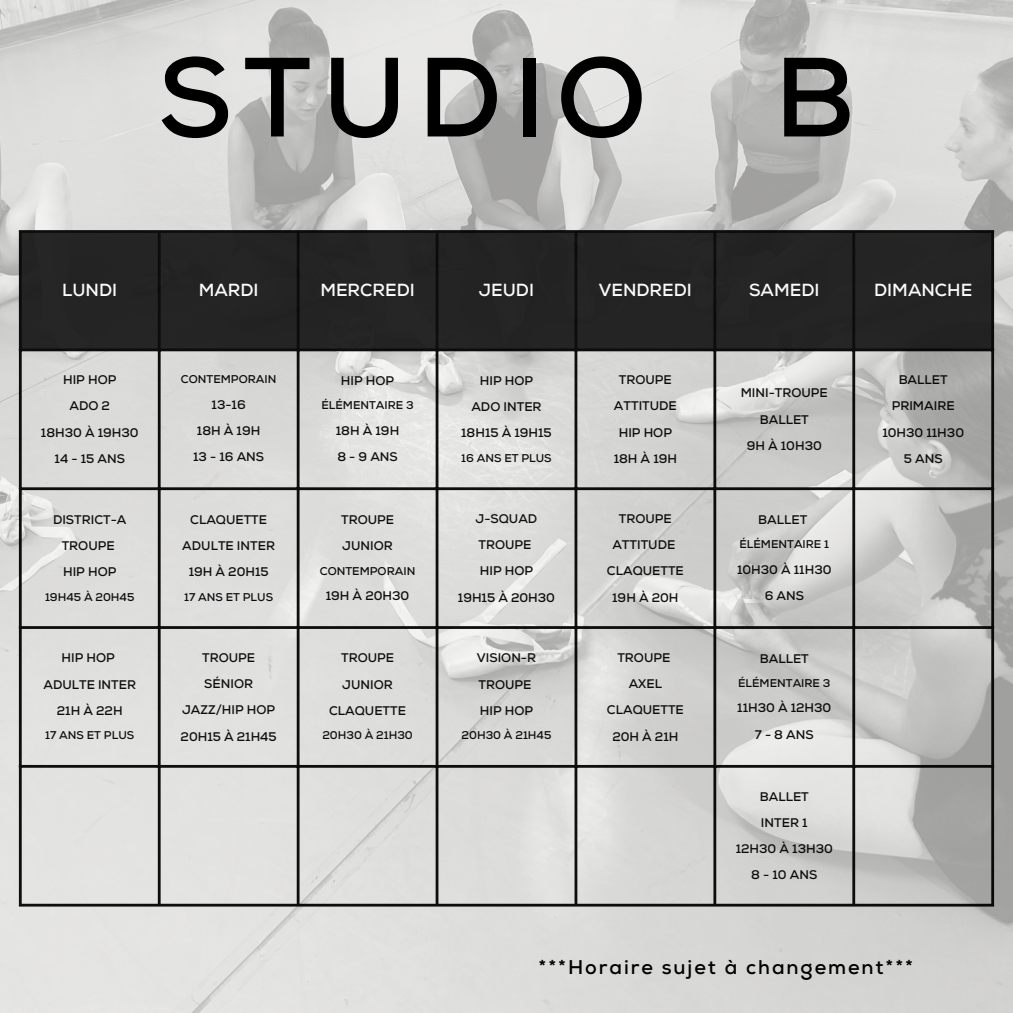
<style>
.page{position:relative;width:1013px;height:1013px;background:#fff}
.page>*{position:absolute;margin:0;border:0;box-sizing:border-box;transform-origin:0 0}
.t1{font:700 112.38px "Nexa";letter-spacing:.095em;color:#000}
.t2{font:700 19.88px "Nexa";letter-spacing:.095em;color:#000}
.t3{font:700 17.5px "Nexa";color:#fff}
.t4{font:700 12.5px/26.2px "Nexa";color:#000;text-align:center}
.t5{font:700 11.25px "Nexa";color:#000}
</style>
<div class="page">
<img style="left:0;top:0;width:1012px;height:1012px">
<div style="left:22px;top:233px;width:969px;height:115px;background:#242424"></div>
<hr style="left:19px;top:233px;width:3px;height:670px;background:#000">
<hr style="left:158px;top:233px;width:3px;height:670px;background:#000">
<hr style="left:297px;top:233px;width:2px;height:670px;background:#000">
<hr style="left:435px;top:233px;width:3px;height:670px;background:#000">
<hr style="left:574px;top:233px;width:3px;height:670px;background:#000">
<hr style="left:713px;top:233px;width:3px;height:670px;background:#000">
<hr style="left:852px;top:233px;width:3px;height:670px;background:#000">
<hr style="left:991px;top:233px;width:3px;height:670px;background:#000">
<hr style="left:19px;top:230px;width:975px;height:3px;background:#000">
<hr style="left:19px;top:348px;width:975px;height:3px;background:#000">
<hr style="left:19px;top:487px;width:975px;height:3px;background:#000">
<hr style="left:19px;top:626px;width:975px;height:3px;background:#000">
<hr style="left:19px;top:765px;width:975px;height:2px;background:#000">
<hr style="left:19px;top:903px;width:975px;height:3px;background:#000">
<h1 class="t1" style="left:158px;top:31px;width:698px">STUDIO B</h1>
<h3 class="t3" style="left:62px;top:279px;width:57px">LUNDI</h3>
<h3 class="t3" style="left:199px;top:279px;width:61px">MARDI</h3>
<h3 class="t3" style="left:320px;top:279px;width:96px">MERCREDI</h3>
<h3 class="t3" style="left:479px;top:279px;width:57px">JEUDI</h3>
<h3 class="t3" style="left:599px;top:279px;width:95px">VENDREDI</h3>
<h3 class="t3" style="left:749px;top:279px;width:72px">SAMEDI</h3>
<h3 class="t3" style="left:874px;top:279px;width:100px">DIMANCHE</h3>
<p class="t4" style="left:41px;top:367px;width:99px">HIP HOP<br>ADO 2<br>18H30 À 19H30<br>14 - 15 ANS</p>
<p class="t5" style="left:181px;top:373px;width:97px">CONTEMPORAIN</p>
<p class="t4" style="left:193px;top:392px;width:72px">13-16<br>18H À 19H<br>13 - 16 ANS</p>
<p class="t4" style="left:53px;top:506px;width:75px">DISTRICT-A<br>TROUPE<br>HIP HOP</p>
<p class="t5" style="left:45px;top:590px;width:91px">19H45 À 20H45</p>
<p class="t4" style="left:182px;top:506px;width:94px">CLAQUETTE<br>ADULTE INTER<br>19H À 20H15</p>
<p class="t5" style="left:184px;top:590px;width:90px">17 ANS ET PLUS</p>
<p class="t4" style="left:341px;top:368px;width:55px">HIP HOP</p>
<p class="t5" style="left:321px;top:399px;width:94px">ÉLÉMENTAIRE 3</p>
<p class="t4" style="left:336px;top:418px;width:65px;text-align:left">18H À 19H<br>8-9ANS</p>
<p class="t4" style="left:341px;top:507px;width:54px;text-align:left">TROUPE<br>JUNIOR</p>
<p class="t5" style="left:320px;top:564px;width:97px">CONTEMPORAIN</p>
<p class="t4" style="left:326px;top:583px;width:85px">19H À 20H30</p>
<p class="t4" style="left:43px;top:645px;width:94px">HIP HOP<br>ADULTE INTER<br>21H À 22H</p>
<p class="t5" style="left:45px;top:728px;width:90px">17 ANS ET PLUS</p>
<p class="t4" style="left:180px;top:644px;width:98px">TROUPE<br>SÉNIOR<br>JAZZ/HIP HOP<br>20H15 À 21H45</p>
<p class="t4" style="left:329px;top:645px;width:78px">TROUPE<br>JUNIOR<br>CLAQUETTE</p>
<p class="t5" style="left:322px;top:728px;width:92px">20H30 À 21H30</p>
<p class="t4" style="left:461px;top:368px;width:92px">HIP HOP<br>ADO INTER<br>18H15 À 19H15</p>
<p class="t5" style="left:461px;top:451px;width:92px">16 ANS ET PLUS</p>
<p class="t4" style="left:613px;top:367px;width:65px">TROUPE<br>ATTITUDE<br>HIP HOP<br>18H À 19H</p>
<p class="t4" style="left:740px;top:380px;width:89px">MINI-TROUPE<br>BALLET<br>9H À 10H30</p>
<p class="t4" style="left:458px;top:506px;width:99px">J-SQUAD<br>TROUPE<br>HIP HOP<br>19H15 À 20H30</p>
<p class="t4" style="left:607px;top:506px;width:78px">TROUPE<br>ATTITUDE<br>CLAQUETTE<br>19H À 20H</p>
<p class="t4" style="left:758px;top:507px;width:51px">BALLET</p>
<p class="t5" style="left:739px;top:537px;width:91px">ÉLÉMENTAIRE 1</p>
<p class="t4" style="left:737px;top:556px;width:96px">10H30 À 11H30<br>6 ANS</p>
<p class="t4" style="left:477px;top:645px;width:61px;text-align:left">VISION-R<br>TROUPE<br>HIP HOP</p>
<p class="t5" style="left:461px;top:728px;width:91px">20H30 À 21H45</p>
<p class="t4" style="left:607px;top:644px;width:78px">TROUPE<br>AXEL<br>CLAQUETTE<br>20H À 21H</p>
<p class="t4" style="left:759px;top:645px;width:51px">BALLET</p>
<p class="t5" style="left:738px;top:676px;width:94px">ÉLÉMENTAIRE 3</p>
<p class="t4" style="left:737px;top:695px;width:96px">11H30 À 12H30<br>7-8ANS</p>
<p class="t4" style="left:735px;top:783px;width:99px">BALLET<br>INTER 1<br>12H30 À 13H30<br>8 - 10 ANS</p>
<p class="t4" style="left:882px;top:367px;width:83px">BALLET<br>PRIMAIRE<br>10H30 11H30<br>5 ANS</p>
<h2 class="t2" style="left:538px;top:955px;width:376px">***Horaire sujet à changement***</h2>
</div>
